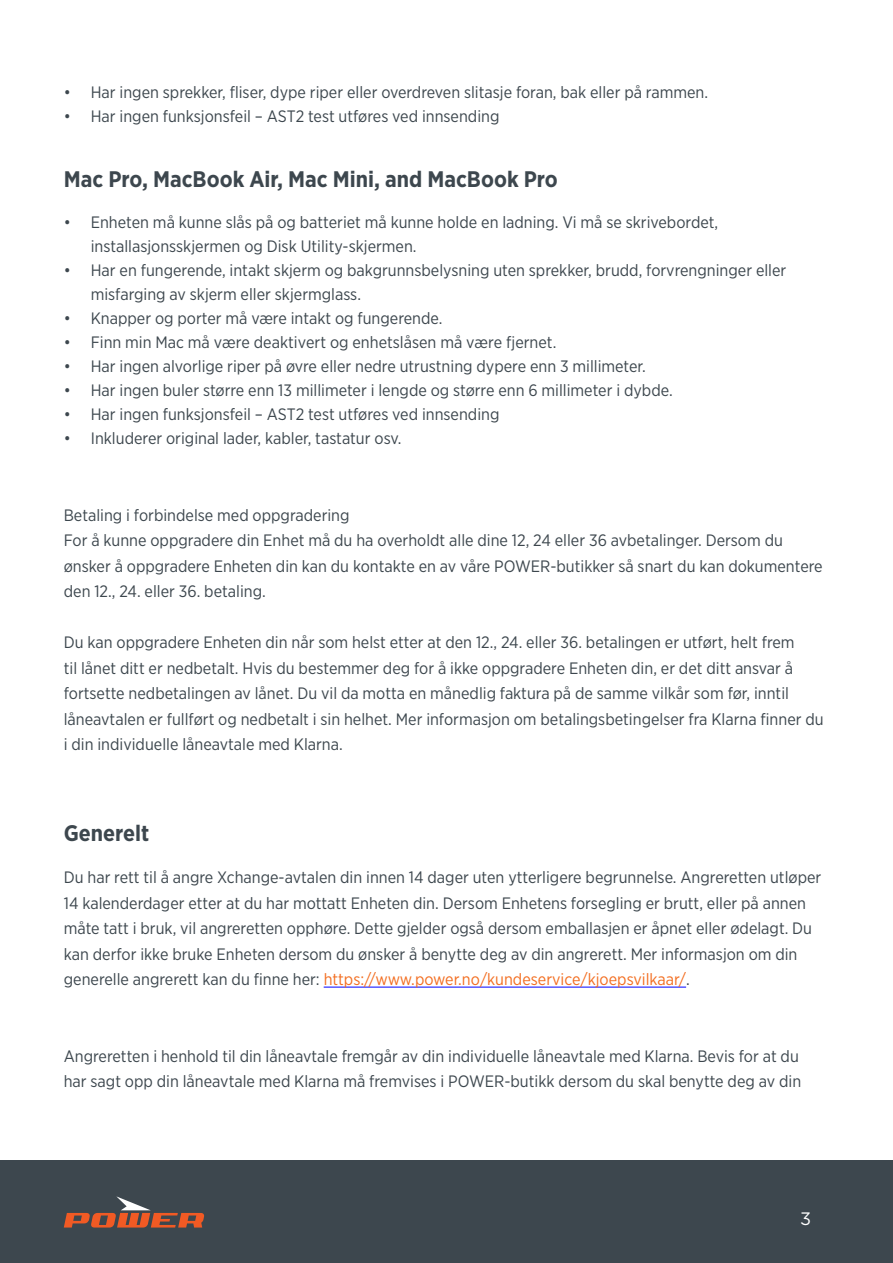
<style>
.page{position:relative;width:893px;height:1263px;background:#fff}
.page>*{position:absolute;margin:0;border:0;box-sizing:border-box;transform-origin:0 0}
.Subheading{font:700 22.5px "Gotham Narrow";color:#3d474e}
.t1{font:18px "Gotham";color:#fff}
.Book_Narrow{font:16.5px/25.5px "Gotham Narrow";color:#3d474e}
.s1{color:#f36e21}
</style>
<div class="page">
<div style="left:0;top:1161px;width:893px;height:102px;background:#3d474e"></div>
<svg style="left:64px;top:1196px;width:140px;height:31px"></svg>
<hr style="left:324px;top:987px;width:362px;height:1px;background:#00f">
<p class="Book_Narrow" style="left:64px;top:79px;width:646px">• Har ingen sprekker, fliser, dype riper eller overdreven slitasje foran, bak eller på rammen.</p>
<p class="Book_Narrow" style="left:64px;top:103px;width:437px">• Har ingen funksjonsfeil – AST2 test utføres ved innsending</p>
<p class="Subheading" style="left:64px;top:165px;width:495px">Mac Pro, MacBook Air, Mac Mini, and MacBook Pro</p>
<p class="Book_Narrow" style="left:91px;top:210px;width:629px;line-height:24px;text-indent:-27px">• Enheten må kunne slås på og batteriet må kunne holde en ladning. Vi må se skrivebordet, installasjonsskjermen og Disk Utility-skjermen.</p>
<p class="Book_Narrow" style="left:91px;top:258px;width:697px;line-height:24px;text-indent:-27px">• Har en fungerende, intakt skjerm og bakgrunnsbelysning uten sprekker, brudd, forvrengninger eller misfarging av skjerm eller skjermglass.</p>
<p class="Book_Narrow" style="left:64px;top:305px;width:380px">• Knapper og porter må være intakt og fungerende.</p>
<p class="Book_Narrow" style="left:64px;top:329px;width:494px">• Finn min Mac må være deaktivert og enhetslåsen må være fjernet.</p>
<p class="Book_Narrow" style="left:64px;top:353px;width:584px">• Har ingen alvorlige riper på øvre eller nedre utrustning dypere enn 3 millimeter.</p>
<p class="Book_Narrow" style="left:64px;top:377px;width:610px">• Har ingen buler større enn 13 millimeter i lengde og større enn 6 millimeter i dybde.</p>
<p class="Book_Narrow" style="left:64px;top:401px;width:437px">• Har ingen funksjonsfeil – AST2 test utføres ved innsending</p>
<p class="Book_Narrow" style="left:64px;top:425px;width:339px">• Inkluderer original lader, kabler, tastatur osv.</p>
<p class="Book_Narrow" style="left:64px;top:502px;width:760px">Betaling i forbindelse med oppgradering<br>For å kunne oppgradere din Enhet må du ha overholdt alle dine 12, 24 eller 36 avbetalinger. Dersom du ønsker å oppgradere Enheten din kan du kontakte en av våre POWER-butikker så snart du kan dokumentere den 12., 24. eller 36. betaling.</p>
<p class="Book_Narrow" style="left:64px;top:629px;width:761px">Du kan oppgradere Enheten din når som helst etter at den 12., 24. eller 36. betalingen er utført, helt frem<br>til lånet ditt er nedbetalt. Hvis du bestemmer deg for å ikke oppgradere Enheten din, er det ditt ansvar å fortsette nedbetalingen av lånet. Du vil da motta en månedlig faktura på de samme vilkår som før, inntil låneavtalen er fullført og nedbetalt i sin helhet. Mer informasjon om betalingsbetingelser fra Klarna finner du i din individuelle låneavtale med Klarna.</p>
<p class="Subheading" style="left:64px;top:818px;width:87px">Generelt</p>
<p class="Book_Narrow" style="left:64px;top:864px;width:759px">Du har rett til å angre Xchange-avtalen din innen 14 dager uten ytterligere begrunnelse. Angreretten utløper 14 kalenderdager etter at du har mottatt Enheten din. Dersom Enhetens forsegling er brutt, eller på annen måte tatt i bruk, vil angreretten opphøre. Dette gjelder også dersom emballasjen er åpnet eller ødelagt. Du kan derfor ikke bruke Enheten dersom du ønsker å benytte deg av din angrerett. Mer informasjon om din generelle angrerett kan du finne her: <span class="s1">https://www.power.no/kundeservice/kjoepsvilkaar/</span>.</p>
<p class="Book_Narrow" style="left:64px;top:1043px;width:739px">Angreretten i henhold til din låneavtale fremgår av din individuelle låneavtale med Klarna. Bevis for at du har sagt opp din låneavtale med Klarna må fremvises i POWER-butikk dersom du skal benytte deg av din</p>
<p class="t1" style="left:800px;top:1207px;width:13px">3</p>
</div>
